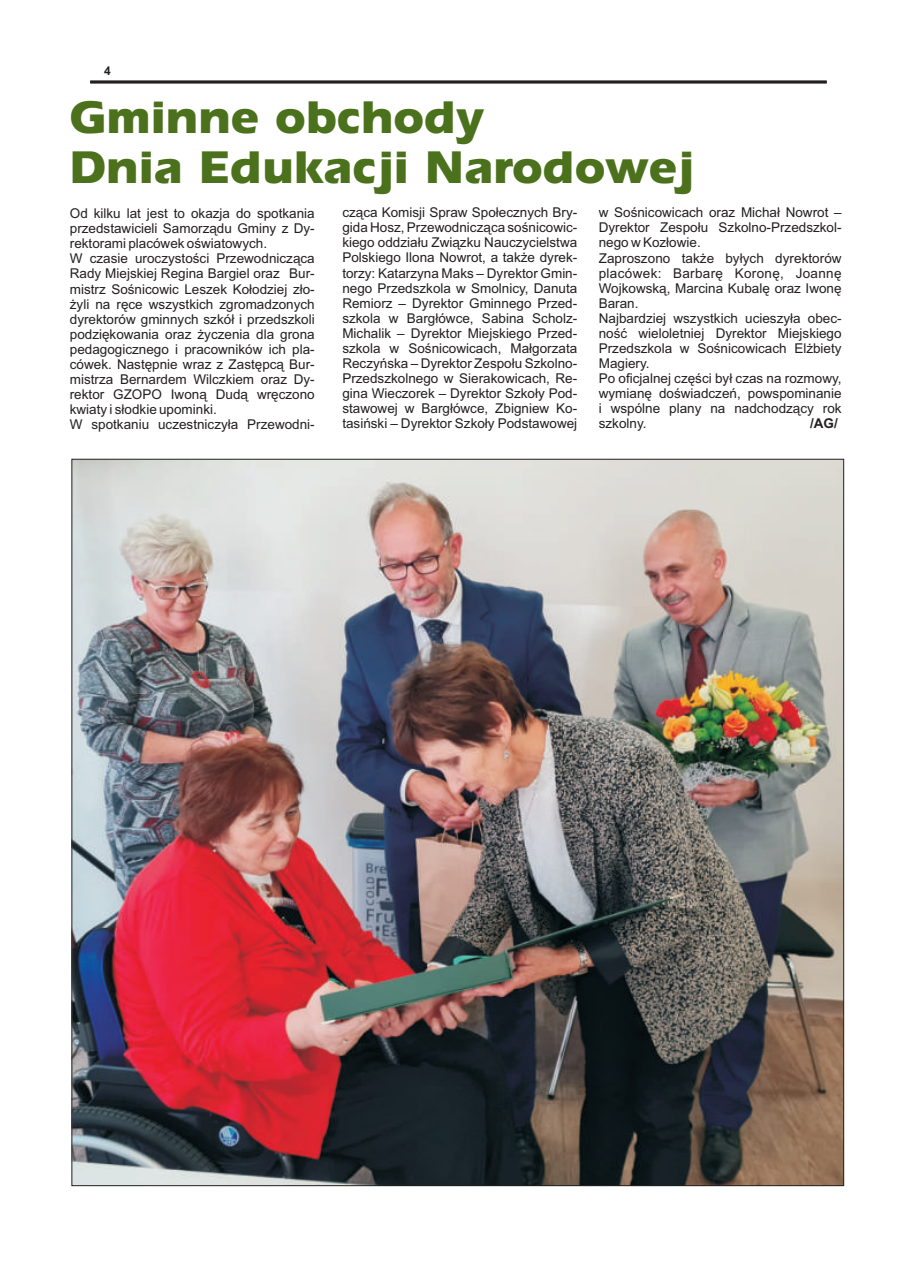
<style>
.page{position:relative;width:910px;height:1280px;background:#fff}
.page>*{position:absolute;margin:0;border:0;box-sizing:border-box;transform-origin:0 0}
.t1{font:700 47.4px/50.7px "Erie";color:#4b711c}
.t2{font:13.5px/15.1px "Arial";color:#231f20}
.t3{font:700 13.5px "Arial";color:#231f20}
.t4{font:700 12px "Arial";color:#231f20}
</style>
<div class="page">
<hr style="left:90px;top:81px;width:736px;height:2px;background:#231f20">
<img style="left:74px;top:461px;width:768px;height:723px">
<p class="t4" style="left:104px;top:67px;width:8px">4</p>
<h1 class="t1" style="left:70px;top:95px;width:626px">Gminne obchody<br>Dnia Edukacji Narodowej</h1>
<p class="t2" style="left:599px;top:206px;width:244px">w Soœnicowicach oraz Micha³ Nowrot –<br>Dyrektor Zespo³u Szkolno-Przedszkol&shy;nego w Koz³owie.<br>Zaproszono tak¿e by³ych dyrektorów placówek: Barbarê Koronê, Joannê<br>Wojkowsk¹, Marcina Kubalê oraz Iwonê<br>Baran.<br>Najbardziej wszystkich ucieszy³a obec&shy;noœæ wieloletniej Dyrektor Miejskiego<br>Przedszkola w Soœnicowicach El¿biety<br>Magiery.<br>Po oficjalnej czêœci by³ czas na rozmowy, wymianê doœwiadczeñ, powspominanie i wspólne plany na nadchodz¹cy rok szkolny.</p>
<p class="t2" style="left:70px;top:207px;width:246px">Od kilku lat jest to okazja do spotkania przedstawicieli Samorz¹du Gminy z Dy&shy;rektorami placówek oœwiatowych.<br>W czasie uroczystoœci Przewodnicz¹ca Rady Miejskiej Regina Bargiel oraz Bur&shy;mistrz Soœnicowic Leszek Ko³odziej z³o-¿yli na rêce wszystkich zgromadzonych dyrektorów gminnych szkó³ i przedszkoli podziêkowania oraz ¿yczenia dla grona pedagogicznego i pracowników ich pla&shy;cówek. Nastêpnie wraz z Zastêpc¹ Bur&shy;mistrza Bernardem Wilczkiem oraz Dy&shy;rektor GZOPO Iwon¹ Dud¹ wrêczono kwiaty i s³odkie upominki.<br>W spotkaniu uczestniczy³a Przewodni-</p>
<p class="t2" style="left:342px;top:206px;width:236px;text-align:justify">cz¹ca Komisji Spraw Spo³ecznych Bry&shy;gida Hosz, Przewodnicz¹ca soœnicowic&shy;kiego oddzia³u Zwi¹zku Nauczycielstwa Polskiego Ilona Nowrot, a tak¿e dyrek&shy;torzy: Katarzyna Maks – Dyrektor Gmin&shy;nego Przedszkola w Smolnicy, Danuta Remiorz – Dyrektor Gminnego Przed&shy;szkola w Barg³ówce, Sabina Scholz-Michalik – Dyrektor Miejskiego Przed&shy;szkola w Soœnicowicach, Ma³gorzata Reczyñska – Dyrektor Zespo³u Szkolno-Przedszkolnego w Sierakowicach, Re&shy;gina Wieczorek – Dyrektor Szko³y Pod&shy;stawowej w Barg³ówce, Zbigniew Ko&shy;tasiñski – Dyrektor Szko³y Podstawowej</p>
<p class="t3" style="left:810px;top:419px;width:29px">/AG/</p>
</div>
